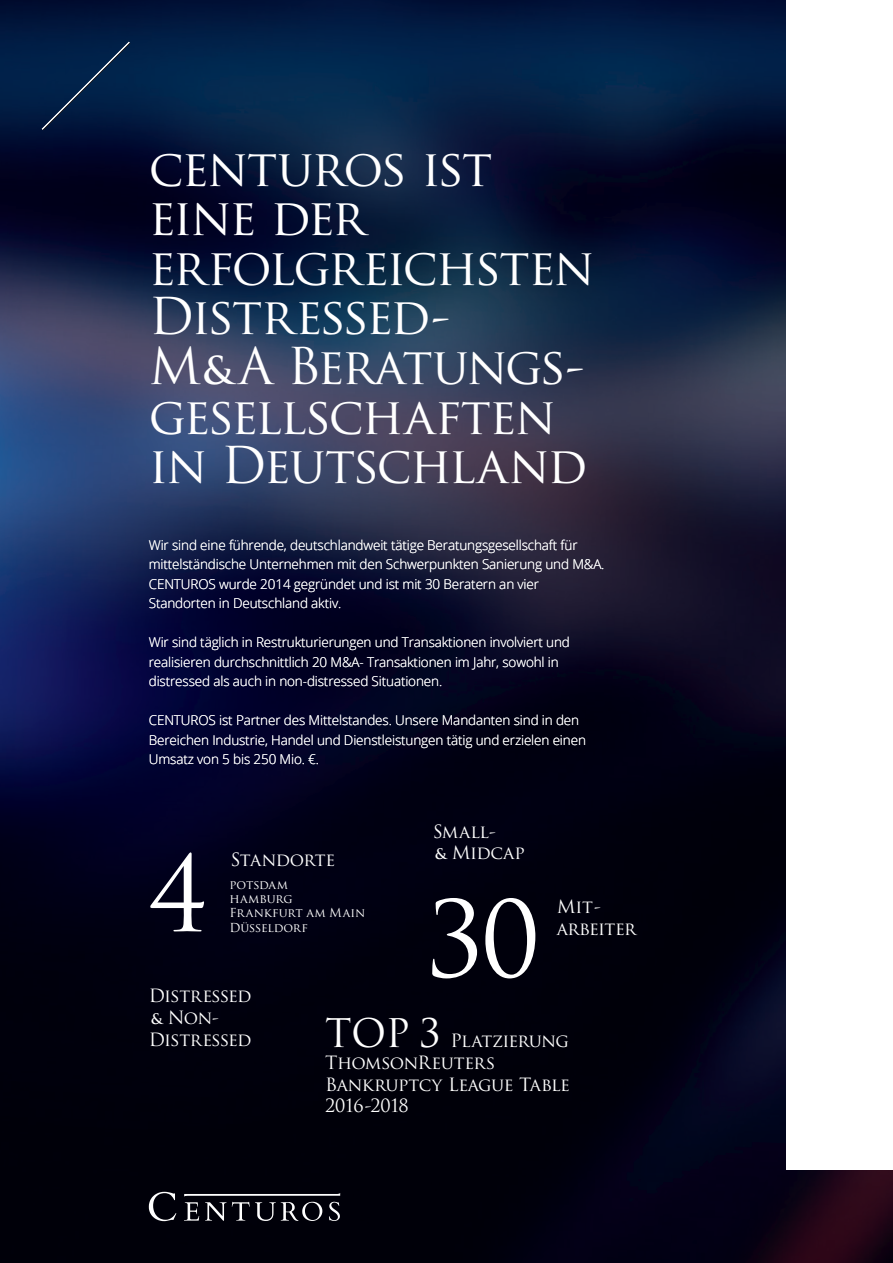
<style>
.page{position:relative;width:893px;height:1263px;background:#fff}
.page>*{position:absolute;margin:0;border:0;box-sizing:border-box;transform-origin:0 0}
.t1{font:102.6px "Trajan Pro";color:#fff}
.t2{font:49.5px/49.5px "Trajan Pro";letter-spacing:-.045em;color:#fff}
.t3{font:17.85px/21.6px "Trajan Pro";letter-spacing:-.03em;color:#fff}
.t4{font:17.85px/21.6px "Trajan Pro";letter-spacing:-.005em;color:#fff}
.t5{font:300 13.5px/19.5px "Open Sans";letter-spacing:-.01em;color:#fff}
.t6{font:12.15px/14.2px "Trajan Pro";letter-spacing:-.01em;color:#fff}
.s1{font-weight:700;font-size:37.5px}
.s2{font-weight:700;font-size:14.25px}
.s3{font-size:38.4px}
</style>
<div class="page">
<img style="left:0;top:0;width:893px;height:1263px">
<div style="left:787px;top:0;width:106px;height:1169px;background:#fff"></div>
<svg style="left:149px;top:1192px;width:27px;height:29px"></svg>
<svg style="left:184px;top:1202px;width:15px;height:18px"></svg>
<svg style="left:205px;top:1202px;width:117px;height:19px;background:#38383f"></svg>
<svg style="left:329px;top:1202px;width:11px;height:19px"></svg>
<svg style="left:184px;top:1193px;width:156px;height:3px"></svg>
<svg style="left:41px;top:41px;width:91px;height:91px;background:#062349"></svg>
<h2 class="t2" style="left:149px;top:143px;width:447px">centuros ist eine der erfolgreichsten<br>Distressed-<br>M<span class="s1">&amp;</span>A Beratungs&shy;gesellschaften in Deutschland</h2>
<p class="t5" style="left:149px;top:534px;width:457px">Wir sind eine führende, deutschlandweit tätige Beratungsgesellschaft für mittelständische Unternehmen mit den Schwerpunkten Sanierung und M&amp;A.<br>CENTUROS wurde 2014 gegründet und ist mit 30 Beratern an vier Standorten in Deutschland aktiv.</p>
<p class="t5" style="left:149px;top:632px;width:423px">Wir sind täglich in Restrukturierungen und Transaktionen involviert und realisieren durchschnittlich 20 M&amp;A- Transaktionen im Jahr, sowohl in distressed als auch in non-distressed Situationen.</p>
<p class="t5" style="left:149px;top:710px;width:439px">CENTUROS ist Partner des Mittelstandes. Unsere Mandanten sind in den<br>Bereichen Industrie, Handel und Dienstleistungen tätig und erzielen einen<br>Umsatz von 5 bis 250 Mio. €.</p>
<h1 class="t1" style="left:149px;top:829px;width:60px">4</h1>
<h3 class="t3" style="left:230px;top:848px;width:106px">Standorte</h3>
<p class="t6" style="left:230px;top:877px;width:137px">potsdam<br>hamburg<br>Frankfurt am Main</p>
<p class="t6" style="left:230px;top:920px;width:80px">Düsseldorf</p>
<h3 class="t4" style="left:433px;top:820px;width:94px">Small-<br><span class="s2">&amp;</span> Midcap</h3>
<h1 class="t1" style="left:425px;top:874px;width:116px">30</h1>
<h3 class="t3" style="left:557px;top:896px;width:81px">Mit&shy;arbeiter</h3>
<h3 class="t3" style="left:149px;top:985px;width:104px">Distressed <span class="s2">&amp;</span> Non-<br>Distressed</h3>
<h3 class="t3" style="left:325px;top:1030px;width:246px"><span class="s3">TOP 3</span> Platzierung<br>ThomsonReuters<br>Bankruptcy League Table<br>2016-2018</h3>
</div>
